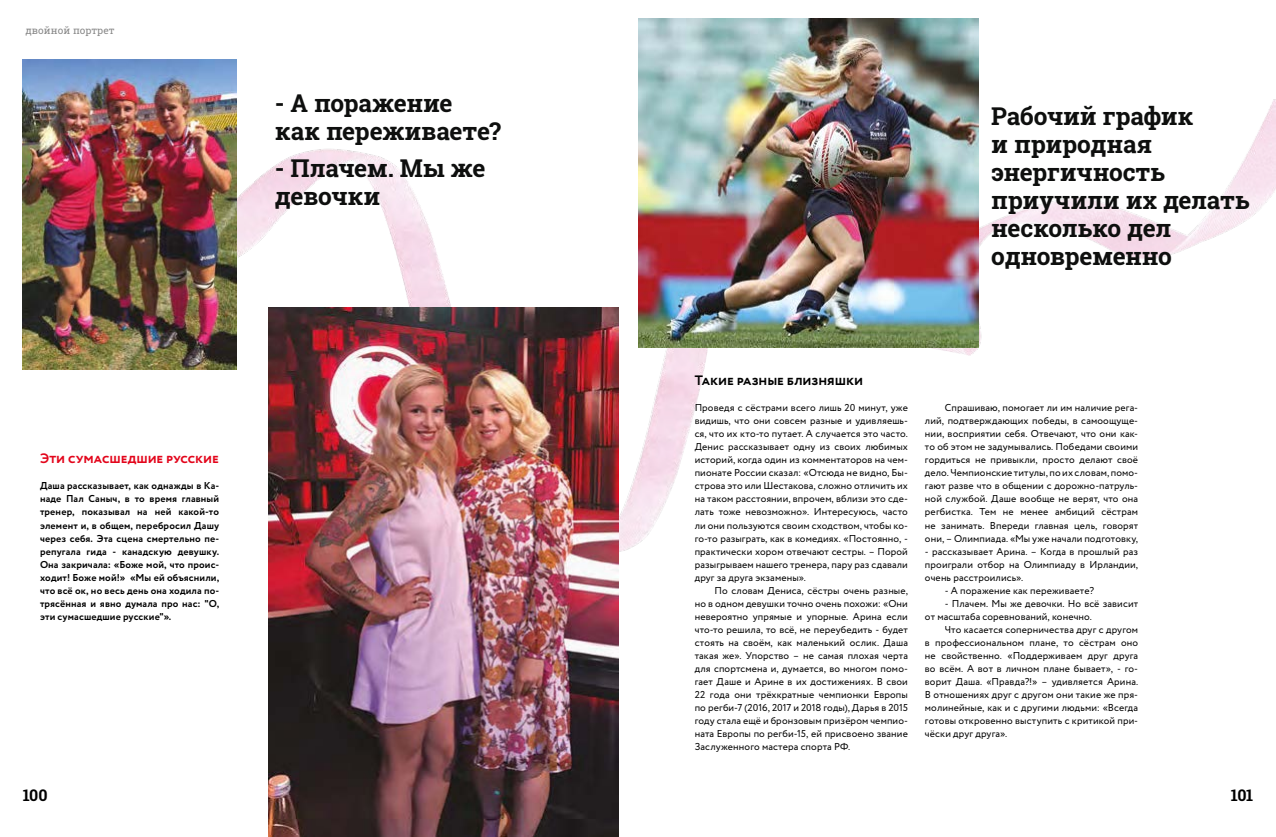
<style>
.page{position:relative;width:1276px;height:837px;background:#fff}
.page>*{position:absolute;margin:0;border:0;box-sizing:border-box;transform-origin:0 0}
.t1{font:700 24.5px/28px "Roboto Slab";letter-spacing:-.015em;color:#0e0f0e}
.t2{font:700 16px "Roboto Slab";letter-spacing:-.02em;color:#000}
.t3{font:700 13.6px "Circe";letter-spacing:.01em;color:#e3051b}
.t4{font:700 13.6px "Circe";letter-spacing:-.005em;color:#000}
.t5{font:10px/13px "Circe";letter-spacing:.01em;color:#000;text-align:justify}
.t6{font:700 10px/13px "Circe";letter-spacing:.015em;color:#000;text-align:justify}
.t7{font:10px "Roboto Slab";letter-spacing:.01em;color:#878787}
</style>
<div class="page">
<img style="left:791px;top:18px;width:485px;height:337px">
<img style="left:237px;top:149px;width:214px;height:259px">
<img style="left:618px;top:307px;width:90px;height:369px">
<img style="left:638px;top:19px;width:340px;height:329px">
<img style="left:269px;top:307px;width:349px;height:529px">
<img style="left:23px;top:59px;width:213px;height:310px">
<p class="t7" style="left:25px;top:24px;width:91px">двойной портрет</p>
<h1 class="t1" style="left:275px;top:89px;width:228px">- А поражение как переживаете?</h1>
<h1 class="t1" style="left:275px;top:154px;width:212px">- Плачем. Мы же девочки</h1>
<h3 class="t3" style="left:40px;top:449px;width:180px">Эти сумасшедшие русские</h3>
<p class="t6" style="left:40px;top:480px;width:181px">Даша рассказывает, как однажды в Ка&shy;наде Пал Саныч, в то время главный тренер, показывал на ней какой-то элемент и, в общем, перебросил Дашу через себя. Эта сцена смертельно пе&shy;репугала гида - канадскую девушку.<br>Она закричала: «Боже мой, что проис&shy;ходит! Боже мой!» «Мы ей объяснили, что всё ок, но весь день она ходила по&shy;трясённая и явно думала про нас: "О, эти сумасшедшие русские"».</p>
<h1 class="t1" style="left:991px;top:102px;width:260px">Рабочий график<br>и природная энергичность приучили их делать несколько дел одновременно</h1>
<h3 class="t4" style="left:694px;top:371px;width:170px">Такие разные близняшки</h3>
<p class="t5" style="left:694px;top:401px;width:215px">Проведя с сёстрами всего лишь 20 минут, уже видишь, что они совсем разные и удивляешь&shy;ся, что их кто-то путает. А случается это часто.<br>Денис рассказывает одну из своих любимых историй, когда один из комментаторов на чем&shy;пионате России сказал: «Отсюда не видно, Бы&shy;строва это или Шестакова, сложно отличить их на таком расстоянии, впрочем, вблизи это сде&shy;лать тоже невозможно». Интересуюсь, часто ли они пользуются своим сходством, чтобы ко&shy;го-то разыграть, как в комедиях. «Постоянно, - практически хором отвечают сестры. – Порой разыгрываем нашего тренера, пару раз сдавали друг за друга экзамены».</p>
<p class="t5" style="left:694px;top:583px;width:215px;text-indent:20px">По словам Дениса, сёстры очень разные, но в одном девушки точно очень похожи: «Они невероятно упрямые и упорные. Арина если что-то решила, то всё, не переубедить - будет стоять на своём, как маленький ослик. Даша такая же». Упорство – не самая плохая черта для спортсмена и, думается, во многом помо&shy;гает Даше и Арине в их достижениях. В свои 22 года они трёхкратные чемпионки Европы по регби-7 (2016, 2017 и 2018 годы), Дарья в 2015 году стала ещё и бронзовым призёром чемпио&shy;ната Европы по регби-15, ей присвоено звание Заслуженного мастера спорта РФ.</p>
<p class="t5" style="left:925px;top:401px;width:215px;text-indent:20px">Спрашиваю, помогает ли им наличие рега&shy;лий, подтверждающих победы, в самоощуще&shy;нии, восприятии себя. Отвечают, что они как&shy;то об этом не задумывались. Победами своими гордиться не привыкли, просто делают своё дело. Чемпионские титулы, по их словам, помо&shy;гают разве что в общении с дорожно-патруль&shy;ной службой. Даше вообще не верят, что она регбистка. Тем не менее амбиций сёстрам не занимать. Впереди главная цель, говорят они, – Олимпиада. «Мы уже начали подготовку,</p>
<p class="t5" style="left:925px;top:544px;width:215px">- рассказывает Арина. – Когда в прошлый раз проиграли отбор на Олимпиаду в Ирландии, очень расстроились».</p>
<p class="t5" style="left:944px;top:583px;width:151px">- А поражение как переживаете?</p>
<p class="t5" style="left:925px;top:596px;width:215px;text-indent:20px">- Плачем. Мы же девочки. Но всё зависит от масштаба соревнований, конечно.</p>
<p class="t5" style="left:925px;top:622px;width:215px;text-indent:20px">Что касается соперничества друг с другом в профессиональном плане, то сёстрам оно не свойственно. «Поддерживаем друг друга во всём. А вот в личном плане бывает», - го&shy;ворит Даша. «Правда?!» – удивляется Арина.<br>В отношениях друг с другом они такие же пря&shy;молинейные, как и с другими людьми: «Всегда готовы откровенно выступить с критикой при&shy;чёски друг друга».</p>
<h2 class="t2" style="left:23px;top:783px;width:27px">100</h2>
<h2 class="t2" style="left:1230px;top:783px;width:24px">101</h2>
</div>
